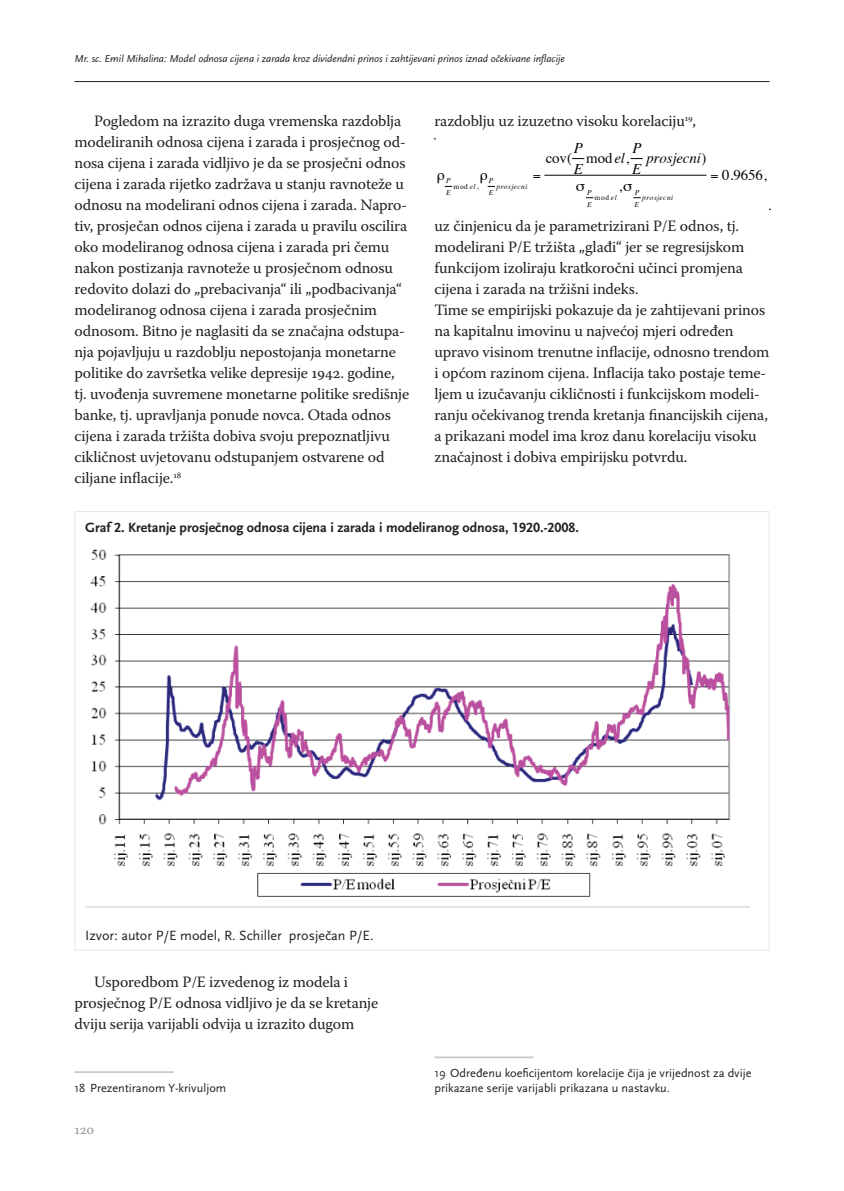
<style>
.page{position:relative;width:844px;height:1191px;background:#fff}
.page>*{position:absolute;margin:0;border:0;box-sizing:border-box;transform-origin:0 0}
.t1{font:15.75px/21px "Warnock Pro";letter-spacing:-.01em;color:#231f20}
.t2{font:14.88px "Times";color:#040503}
.t3{font:italic 14.88px/20.7px "Times";letter-spacing:-.005em;color:#040503}
.t4{font:700 14px "Scala Sans Pro";color:#231f20}
.t5{font:14px "Scala Sans Pro";color:#231f20}
.t6{font:14px "Warnock Pro";color:#939598}
.t7{font:12.25px/14.7px "Scala Sans Pro";color:#231f20}
.t8{font:italic 10.5px "Scala Sans Pro";color:#231f20}
.t9{font:italic 7.35px/12.2px "Times";letter-spacing:.06em;color:#040503}
.t10{font:7.35px "Times";letter-spacing:.095em;color:#040503}
.s1{font-style:italic}
.s2{font-style:normal}
</style>
<div class="page">
<hr style="left:74px;top:81px;width:695px;height:1px;background:#231f20">
<hr style="left:74px;top:1071px;width:100px;height:2px;background:#c7c8ca">
<hr style="left:544px;top:175px;width:161px;height:1px;background:#040503">
<hr style="left:434px;top:1056px;width:99px;height:2px;background:#c7c8ca">
<img style="left:85px;top:549px;width:664px;height:359px">
<svg style="left:444px;top:185px;width:7px;height:2px"></svg>
<svg style="left:487px;top:185px;width:7px;height:2px"></svg>
<p class="t8" style="left:74px;top:53px;width:491px">Mr. sc. Emil Mihalina: Model odnosa cijena i zarada kroz dividendni prinos i zahtijevani prinos iznad očekivane inflacije</p>
<p class="t1" style="left:74px;top:110px;width:336px;text-indent:20px">Pogledom na izrazito duga vremenska razdoblja modeliranih odnosa cijena i zarada i prosječnog od&shy;nosa cijena i zarada vidljivo je da se prosječni odnos cijena i zarada rijetko zadržava u stanju ravnoteže u odnosu na modelirani odnos cijena i zarada. Napro&shy;tiv, prosječan odnos cijena i zarada u pravilu oscilira oko modeliranog odnosa cijena i zarada pri čemu nakon postizanja ravnoteže u prosječnom odnosu redovito dolazi do „prebacivanja“ ili „podbacivanja“ modeliranog odnosa cijena i zarada prosječnim odnosom. Bitno je naglasiti da se značajna odstupa&shy;nja pojavljuju u razdoblju nepostojanja monetarne politike do završetka velike depresije 1942. godine, tj. uvođenja suvremene monetarne politike središnje banke, tj. upravljanja ponude novca. Otada odnos cijena i zarada tržišta dobiva svoju prepoznatljivu cikličnost uvjetovanu odstupanjem ostvarene od ciljane inflacije.<sup>18</sup></p>
<p class="t1" style="left:434px;top:110px;width:263px">razdoblju uz izuzetno visoku korelaciju<sup>19</sup>,</p>
<p class="t2" style="left:545px;top:144px;width:28px">cov(</p>
<p class="t3" style="left:573px;top:137px;width:11px">P<br>E</p>
<p class="t2" style="left:586px;top:144px;width:44px">mod <span class="s1">el</span>,</p>
<p class="t3" style="left:632px;top:137px;width:11px">P<br>E</p>
<p class="t3" style="left:646px;top:146px;width:62px">prosjecni<span class="s2">)</span></p>
<p class="t9" style="left:587px;top:185px;width:6px">P<br>E</p>
<p class="t10" style="left:594px;top:191px;width:24px">mod <span class="s1">el</span></p>
<p class="t2" style="left:722px;top:161px;width:46px">0.9656,</p>
<p class="t1" style="left:434px;top:215px;width:336px">uz činjenicu da je parametrizirani P/E odnos, tj. modelirani P/E tržišta „glađi“ jer se regresijskom funkcijom izoliraju kratkoročni učinci promjena cijena i zarada na tržišni indeks.<br>Time se empirijski pokazuje da je zahtijevani prinos na kapitalnu imovinu u najvećoj mjeri određen upravo visinom trenutne inflacije, odnosno trendom i općom razinom cijena. Inflacija tako postaje teme&shy;ljem u izučavanju cikličnosti i funkcijskom modeli&shy;ranju očekivanog trenda kretanja financijskih cijena, a prikazani model ima kroz danu korelaciju visoku značajnost i dobiva empirijsku potvrdu.</p>
<p class="t9" style="left:446px;top:174px;width:6px">P<br>E</p>
<p class="t10" style="left:453px;top:179px;width:27px">mod <span class="s1">el</span>,</p>
<p class="t9" style="left:488px;top:174px;width:6px">P<br>E</p>
<p class="t9" style="left:496px;top:180px;width:33px">prosjecni</p>
<p class="t2" style="left:618px;top:172px;width:22px">, <sub>P</sub></p>
<p class="t9" style="left:634px;top:198px;width:6px">E</p>
<p class="t9" style="left:642px;top:191px;width:33px">prosjecni</p>
<p class="t4" style="left:85px;top:519px;width:495px">Graf 2. Kretanje prosječnog odnosa cijena i zarada i modeliranog odnosa, 1920.-2008.</p>
<p class="t5" style="left:85px;top:927px;width:290px">Izvor: autor P/E model, R. Schiller prosječan P/E.</p>
<p class="t1" style="left:74px;top:971px;width:305px;text-indent:20px">Usporedbom P/E izvedenog iz modela i prosječnog P/E odnosa vidljivo je da se kretanje dviju serija varijabli odvija u izrazito dugom</p>
<p class="t7" style="left:74px;top:1080px;width:153px">18 Prezentiranom Y-krivuljom</p>
<p class="t6" style="left:74px;top:1121px;width:21px">120</p>
<p class="t7" style="left:434px;top:1065px;width:318px">19 Određenu koeficijentom korelacije čija je vrijednost za dvije prikazane serije varijabli prikazana u nastavku.</p>
</div>
